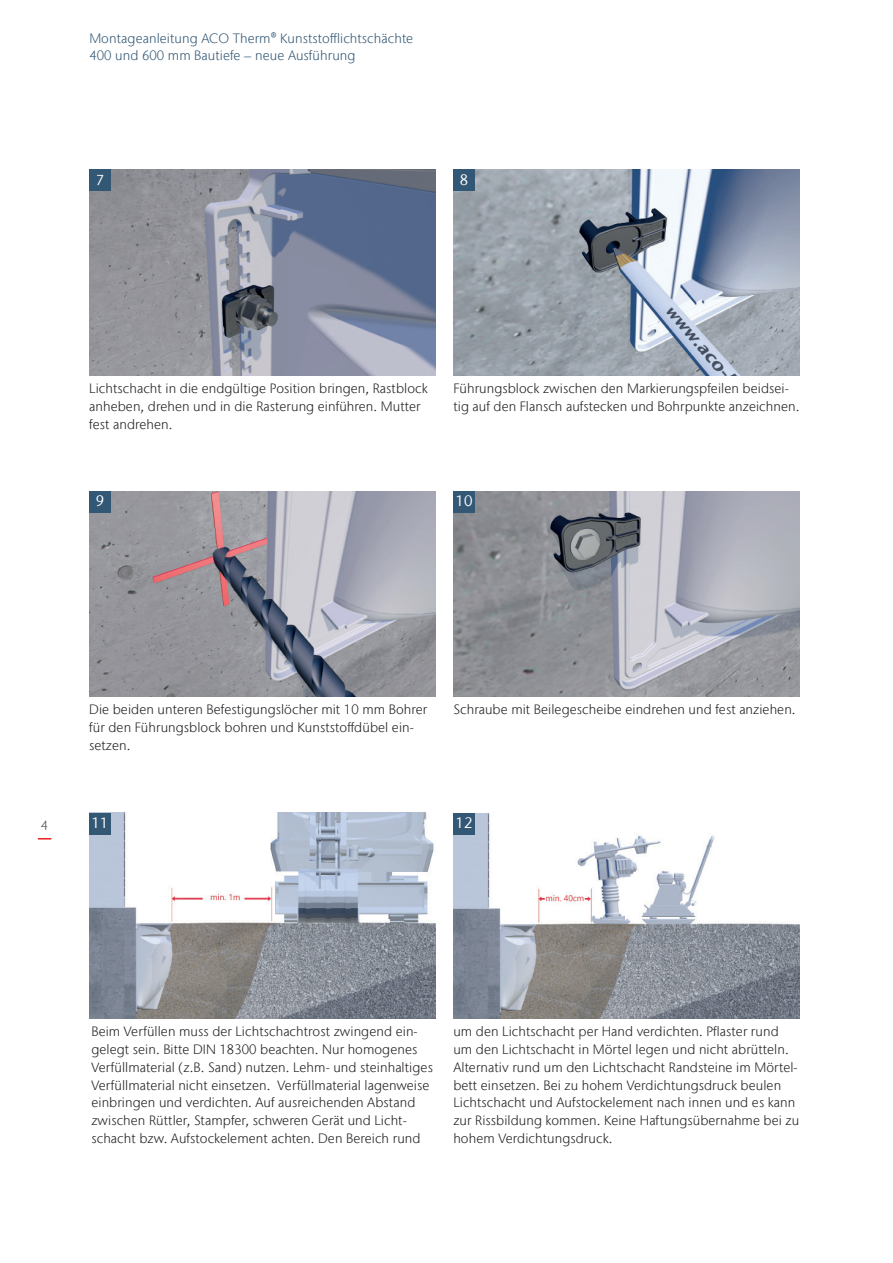
<style>
.page{position:relative;width:893px;height:1263px;background:#fff}
.page>*{position:absolute;margin:0;border:0;box-sizing:border-box;transform-origin:0 0}
.t1{font:15px "Stone Sans IIITC Com";color:#fff}
.t2{font:14.4px "Stone Sans IIITC Com";color:#fff}
.t3{font:300 13.5px/17.9px "Stone Sans IIITC Com";letter-spacing:.005em;color:#231f20}
.t4{font:300 13.5px/17.9px "Stone Sans IIITC Com";letter-spacing:.005em;color:#335875}
.t5{font:300 13.5px "Stone Sans IIITC Com";color:#505457}
.s1{font-weight:400}
</style>
<div class="page">
<img style="left:453px;top:813px;width:346px;height:205px">
<img style="left:89px;top:813px;width:346px;height:205px">
<img style="left:453px;top:491px;width:346px;height:205px">
<img style="left:89px;top:491px;width:346px;height:205px">
<img style="left:453px;top:170px;width:346px;height:205px">
<img style="left:89px;top:170px;width:346px;height:205px">
<div style="left:89px;top:491px;width:22px;height:21px;background:#335875"></div>
<div style="left:453px;top:491px;width:22px;height:21px;background:#335875"></div>
<div style="left:89px;top:813px;width:22px;height:21px;background:#335875"></div>
<div style="left:89px;top:170px;width:22px;height:21px;background:#335875"></div>
<div style="left:453px;top:170px;width:22px;height:21px;background:#335875"></div>
<div style="left:453px;top:813px;width:22px;height:21px;background:#335875"></div>
<svg style="left:38px;top:838px;width:13px;height:1px"></svg>
<p class="t4" style="left:89px;top:29px;width:325px">Montageanleitung ACO Therm<span class="s1">®</span> Kunststofflichtschächte<br>400 und 600 mm Bautiefe – neue Ausführung</p>
<p class="t2" style="left:96px;top:171px;width:10px">7</p>
<p class="t1" style="left:460px;top:170px;width:10px">8</p>
<p class="t3" style="left:89px;top:379px;width:340px">Lichtschacht in die endgültige Position bringen, Rastblock anheben, drehen und in die Rasterung einführen. Mutter fest andrehen.</p>
<p class="t3" style="left:453px;top:379px;width:348px">Führungsblock zwischen den Markierungspfeilen beidsei&shy;tig auf den Flansch aufstecken und Bohrpunkte anzeichnen.</p>
<p class="t1" style="left:96px;top:492px;width:10px">9</p>
<p class="t1" style="left:456px;top:492px;width:18px">10</p>
<p class="t5" style="left:41px;top:816px;width:9px">4</p>
<p class="t3" style="left:89px;top:701px;width:339px">Die beiden unteren Befestigungslöcher mit 10 mm Bohrer für den Führungsblock bohren und Kunststoffdübel ein&shy;setzen.</p>
<p class="t3" style="left:453px;top:701px;width:344px">Schraube mit Beilegescheibe eindrehen und fest anziehen.</p>
<p class="t1" style="left:91px;top:814px;width:18px">11</p>
<p class="t1" style="left:456px;top:814px;width:18px">12</p>
<p class="t3" style="left:91px;top:1022px;width:343px">Beim Verfüllen muss der Lichtschachtrost zwingend ein&shy;gelegt sein. Bitte DIN 18300 beachten. Nur homogenes Verfüllmaterial (z.B. Sand) nutzen. Lehm- und steinhaltiges Verfüllmaterial nicht einsetzen. Verfüllmaterial lagenweise einbringen und verdichten. Auf ausreichenden Abstand zwischen Rüttler, Stampfer, schweren Gerät und Licht&shy;schacht bzw. Aufstockelement achten. Den Bereich rund</p>
<p class="t3" style="left:453px;top:1022px;width:347px">um den Lichtschacht per Hand verdichten. Pflaster rund um den Lichtschacht in Mörtel legen und nicht abrütteln.<br>Alternativ rund um den Lichtschacht Randsteine im Mörtel&shy;bett einsetzen. Bei zu hohem Verdichtungsdruck beulen Lichtschacht und Aufstockelement nach innen und es kann zur Rissbildung kommen. Keine Haftungsübernahme bei zu hohem Verdichtungsdruck.</p>
</div>
